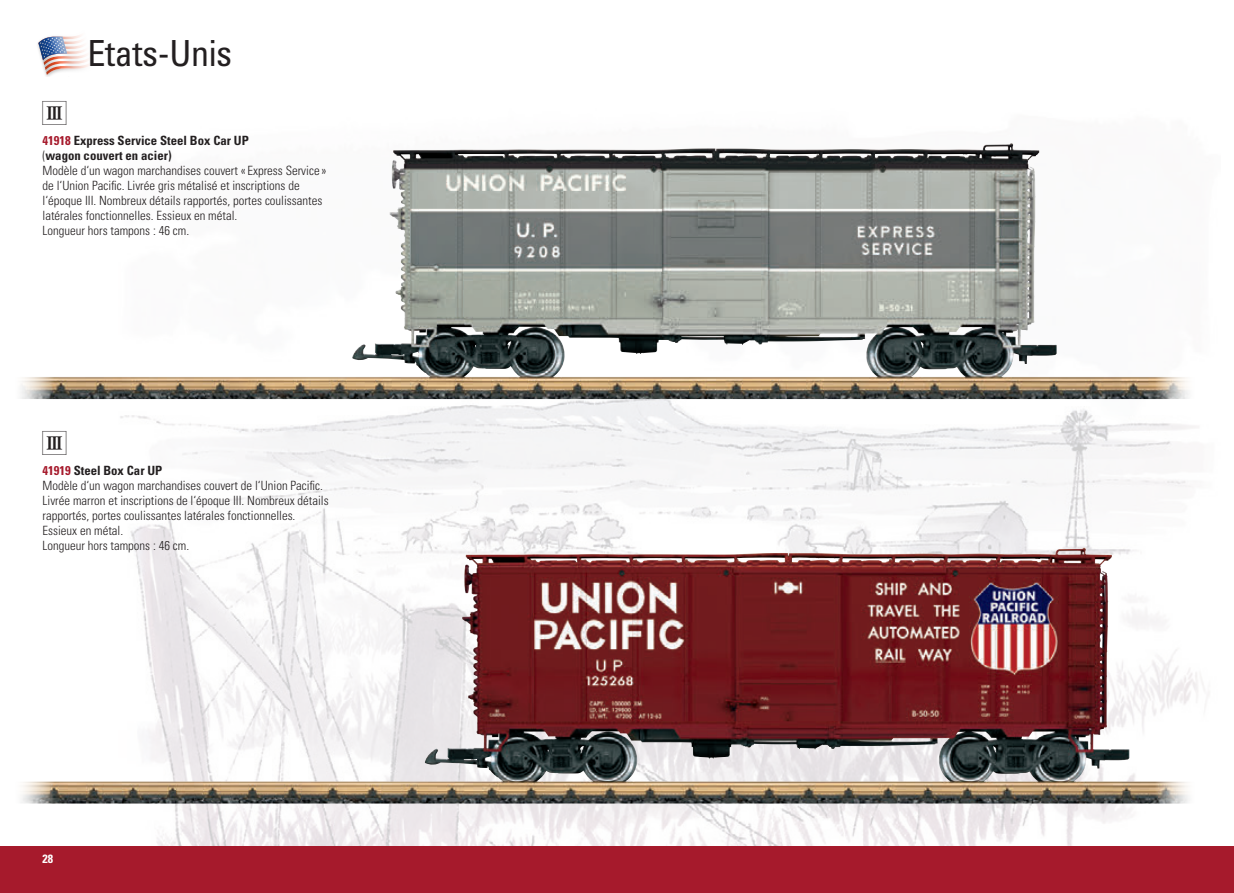
<style>
.page{position:relative;width:1234px;height:893px;background:#fff}
.page>*{position:absolute;margin:0;border:0;box-sizing:border-box;transform-origin:0 0}
.t1{font:condensed 36px "Univers LT Std";letter-spacing:-.01em;color:#231f20}
.t2{font:30px "LGB Piktos";color:#231f20}
.t3{font:300 condensed 12.75px/15px "Univers LT Std";color:#231f20}
.t4{font:700 condensed 12.75px "Univers LT Std";color:#231f20}
.t5{font:700 condensed 12px "Univers LT Std";color:#fff}
.s1{color:#a61a2c}
.s2{font-weight:700}
</style>
<div class="page">
<img style="left:83px;top:143px;width:1122px;height:703px">
<div style="left:0;top:846px;width:1233px;height:47px;background:#a61a2c"></div>
<img style="left:462px;top:549px;width:620px;height:141px">
<svg style="left:38px;top:35px;width:52px;height:41px"></svg>
<img style="left:389px;top:144px;width:620px;height:141px">
<h2 class="t2" style="left:43px;top:97px;width:30px">3</h2>
<h1 class="t1" style="left:87px;top:31px;width:146px">Etats-Unis</h1>
<p class="t4" style="left:43px;top:133px;width:208px"><span class="s1">41918</span> Express Service Steel Box Car UP</p>
<p class="t3" style="left:43px;top:148px;width:285px">(<span class="s2">wagon couvert en acier)<br></span>Modèle d‘un wagon marchandises couvert « Express Service » de l‘Union Pacific. Livrée gris métalisé et inscriptions de l‘époque III. Nombreux détails rapportés, portes coulissantes latérales fonctionnelles. Essieux en métal.<br>Longueur hors tampons : 46 cm.</p>
<h2 class="t2" style="left:43px;top:427px;width:30px">3</h2>
<p class="t4" style="left:43px;top:463px;width:121px"><span class="s1">41919</span> Steel Box Car UP</p>
<p class="t3" style="left:43px;top:478px;width:288px">Modèle d‘un wagon marchandises couvert de l‘Union Pacific.<br>Livrée marron et inscriptions de l‘époque III. Nombreux détails rapportés, portes coulissantes latérales fonctionnelles.<br>Essieux en métal.<br>Longueur hors tampons : 46 cm.</p>
<p class="t5" style="left:43px;top:852px;width:12px">28</p>
</div>
